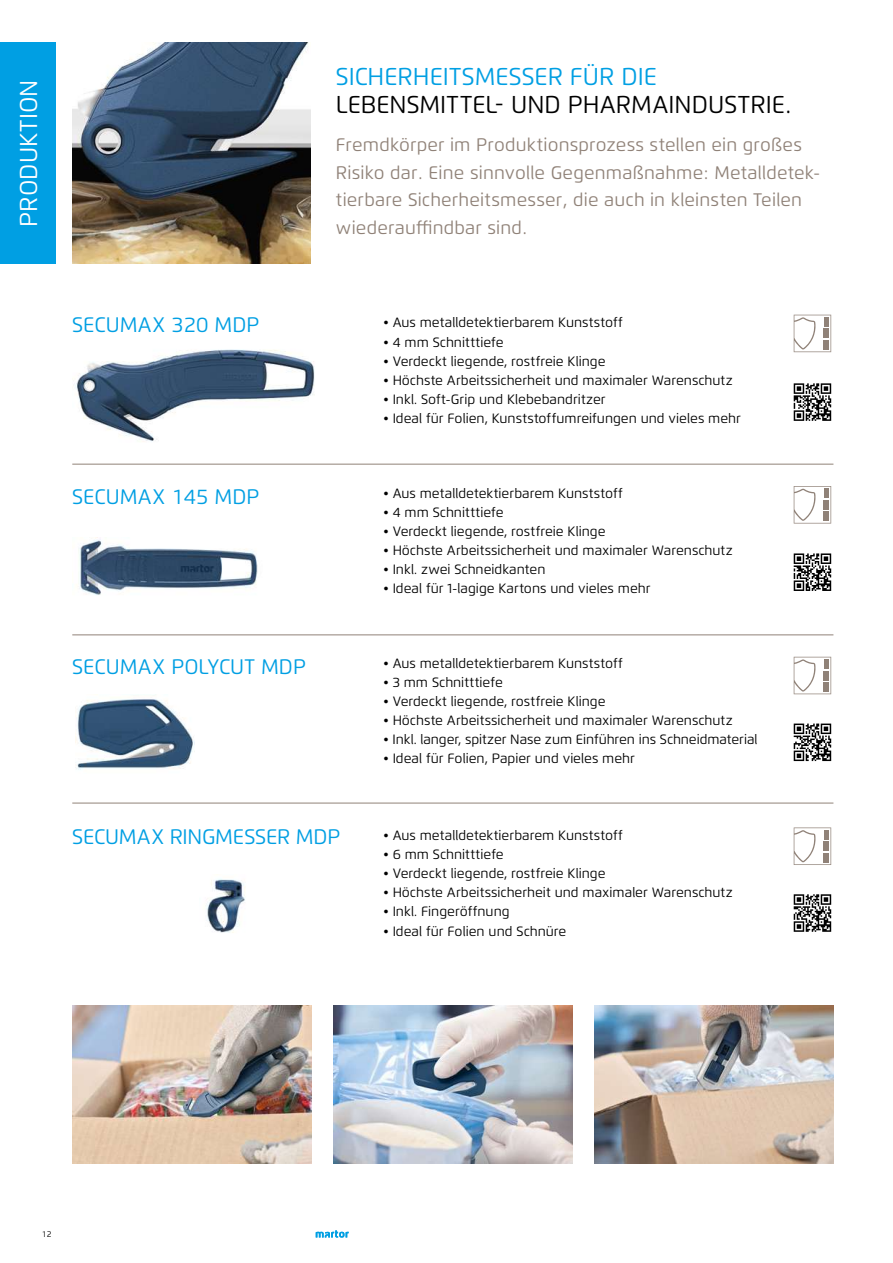
<style>
.page{position:relative;width:893px;height:1263px;background:#fff}
.page>*{position:absolute;margin:0;border:0;box-sizing:border-box;transform-origin:0 0}
.t1{font:24.3px "Flexo";color:#000}
.t2{font:24.3px "Flexo";color:#009fe3}
.t3{font:24.3px "Flexo";color:#fff}
.t4{font:21px "Flexo";color:#009fe3}
.t5{font:18.15px/27.6px "Flexo";letter-spacing:.01em;color:#908278}
.t6{font:13.5px "Flexo";color:#000}
.t7{font:8.25px "Flexo";color:#000}
</style>
<div class="page">
<svg style="left:316px;top:1230px;width:33px;height:7px"></svg>
<img style="left:72px;top:43px;width:238px;height:221px">
<img style="left:75px;top:349px;width:240px;height:93px">
<img style="left:206px;top:879px;width:40px;height:54px">
<img style="left:79px;top:539px;width:179px;height:56px">
<img style="left:75px;top:699px;width:120px;height:71px">
<hr style="left:72px;top:464px;width:761px;height:1px;background:#908278">
<hr style="left:72px;top:635px;width:761px;height:1px;background:#908278">
<hr style="left:72px;top:803px;width:761px;height:1px;background:#908278">
<img style="left:333px;top:1006px;width:239px;height:157px">
<img style="left:72px;top:1006px;width:240px;height:157px">
<img style="left:594px;top:1006px;width:239px;height:157px">
<svg style="left:794px;top:315px;width:37px;height:37px"></svg>
<div style="left:823px;top:317px;width:5px;height:10px;background:#908278"></div>
<div style="left:823px;top:340px;width:5px;height:9px;background:#908278"></div>
<div style="left:823px;top:329px;width:5px;height:9px;background:#908278"></div>
<svg style="left:794px;top:486px;width:37px;height:37px"></svg>
<div style="left:823px;top:489px;width:5px;height:9px;background:#908278"></div>
<div style="left:823px;top:511px;width:5px;height:10px;background:#908278"></div>
<div style="left:823px;top:500px;width:5px;height:9px;background:#908278"></div>
<svg style="left:794px;top:657px;width:37px;height:37px"></svg>
<div style="left:823px;top:659px;width:5px;height:10px;background:#908278"></div>
<div style="left:823px;top:682px;width:5px;height:9px;background:#908278"></div>
<div style="left:823px;top:671px;width:5px;height:9px;background:#908278"></div>
<svg style="left:794px;top:827px;width:37px;height:38px"></svg>
<div style="left:823px;top:830px;width:5px;height:10px;background:#908278"></div>
<div style="left:823px;top:853px;width:5px;height:9px;background:#908278"></div>
<div style="left:823px;top:841px;width:5px;height:10px;background:#908278"></div>
<div style="left:0;top:43px;width:55px;height:221px;background:#009fe3"></div>
<svg style="left:794px;top:384px;width:36px;height:36px"></svg>
<div style="left:791px;top:381px;width:42px;height:42px;border:2px solid #fff"></div>
<svg style="left:794px;top:554px;width:36px;height:36px"></svg>
<div style="left:791px;top:551px;width:42px;height:42px;border:2px solid #fff"></div>
<svg style="left:794px;top:724px;width:36px;height:36px"></svg>
<div style="left:791px;top:721px;width:42px;height:42px;border:2px solid #fff"></div>
<svg style="left:794px;top:895px;width:36px;height:36px"></svg>
<div style="left:791px;top:892px;width:42px;height:42px;border:2px solid #fff"></div>
<h1 class="t3" style="left:14px;top:227px;width:149px;rotate:-90deg">PRODUKTION</h1>
<h1 class="t2" style="left:336px;top:62px;width:323px">SICHERHEITSMESSER FÜR DIE</h1>
<h1 class="t1" style="left:336px;top:89px;width:458px">LEBENSMITTEL- UND PHARMAINDUSTRIE.</h1>
<h3 class="t5" style="left:336px;top:131px;width:486px">Fremdkörper im Produktionsprozess stellen ein großes<br>Risiko dar. Eine sinnvolle Gegenmaßnahme: Metalldetek&shy;tierbare Sicherheitsmesser, die auch in kleinsten Teilen</h3>
<h3 class="t5" style="left:336px;top:214px;width:193px">wiederauffindbar sind.</h3>
<h2 class="t4" style="left:72px;top:312px;width:188px">SECUMAX 320 MDP</h2>
<p class="t6" style="left:384px;top:315px;width:241px">• Aus metalldetektierbarem Kunststoff</p>
<p class="t6" style="left:384px;top:334px;width:122px">• 4 mm Schnitttiefe</p>
<p class="t6" style="left:384px;top:353px;width:224px">• Verdeckt liegende, rostfreie Klinge</p>
<p class="t6" style="left:384px;top:372px;width:351px">• Höchste Arbeitssicherheit und maximaler Warenschutz</p>
<p class="t6" style="left:384px;top:391px;width:224px">• Inkl. Soft-Grip und Klebebandritzer</p>
<p class="t6" style="left:384px;top:410px;width:359px">• Ideal für Folien, Kunststoffumreifungen und vieles mehr</p>
<h2 class="t4" style="left:72px;top:484px;width:188px">SECUMAX 145 MDP</h2>
<p class="t6" style="left:384px;top:485px;width:241px">• Aus metalldetektierbarem Kunststoff</p>
<p class="t6" style="left:384px;top:504px;width:122px">• 4 mm Schnitttiefe</p>
<p class="t6" style="left:384px;top:523px;width:224px">• Verdeckt liegende, rostfreie Klinge</p>
<p class="t6" style="left:384px;top:542px;width:351px">• Höchste Arbeitssicherheit und maximaler Warenschutz</p>
<p class="t6" style="left:384px;top:561px;width:163px">• Inkl. zwei Schneidkanten</p>
<p class="t6" style="left:384px;top:580px;width:268px">• Ideal für 1-lagige Kartons und vieles mehr</p>
<h2 class="t4" style="left:72px;top:654px;width:235px">SECUMAX POLYCUT MDP</h2>
<p class="t6" style="left:384px;top:655px;width:241px">• Aus metalldetektierbarem Kunststoff</p>
<p class="t6" style="left:384px;top:674px;width:121px">• 3 mm Schnitttiefe</p>
<p class="t6" style="left:384px;top:693px;width:224px">• Verdeckt liegende, rostfreie Klinge</p>
<p class="t6" style="left:384px;top:712px;width:351px">• Höchste Arbeitssicherheit und maximaler Warenschutz</p>
<p class="t6" style="left:384px;top:731px;width:376px">• Inkl. langer, spitzer Nase zum Einführen ins Schneidmaterial</p>
<p class="t6" style="left:384px;top:750px;width:253px">• Ideal für Folien, Papier und vieles mehr</p>
<h2 class="t4" style="left:72px;top:824px;width:269px">SECUMAX RINGMESSER MDP</h2>
<p class="t6" style="left:384px;top:827px;width:241px">• Aus metalldetektierbarem Kunststoff</p>
<p class="t6" style="left:384px;top:846px;width:122px">• 6 mm Schnitttiefe</p>
<p class="t6" style="left:384px;top:865px;width:224px">• Verdeckt liegende, rostfreie Klinge</p>
<p class="t6" style="left:384px;top:884px;width:351px">• Höchste Arbeitssicherheit und maximaler Warenschutz</p>
<p class="t6" style="left:384px;top:903px;width:128px">• Inkl. Fingeröffnung</p>
<p class="t6" style="left:384px;top:923px;width:184px">• Ideal für Folien und Schnüre</p>
<p class="t7" style="left:42px;top:1229px;width:11px">12</p>
</div>
